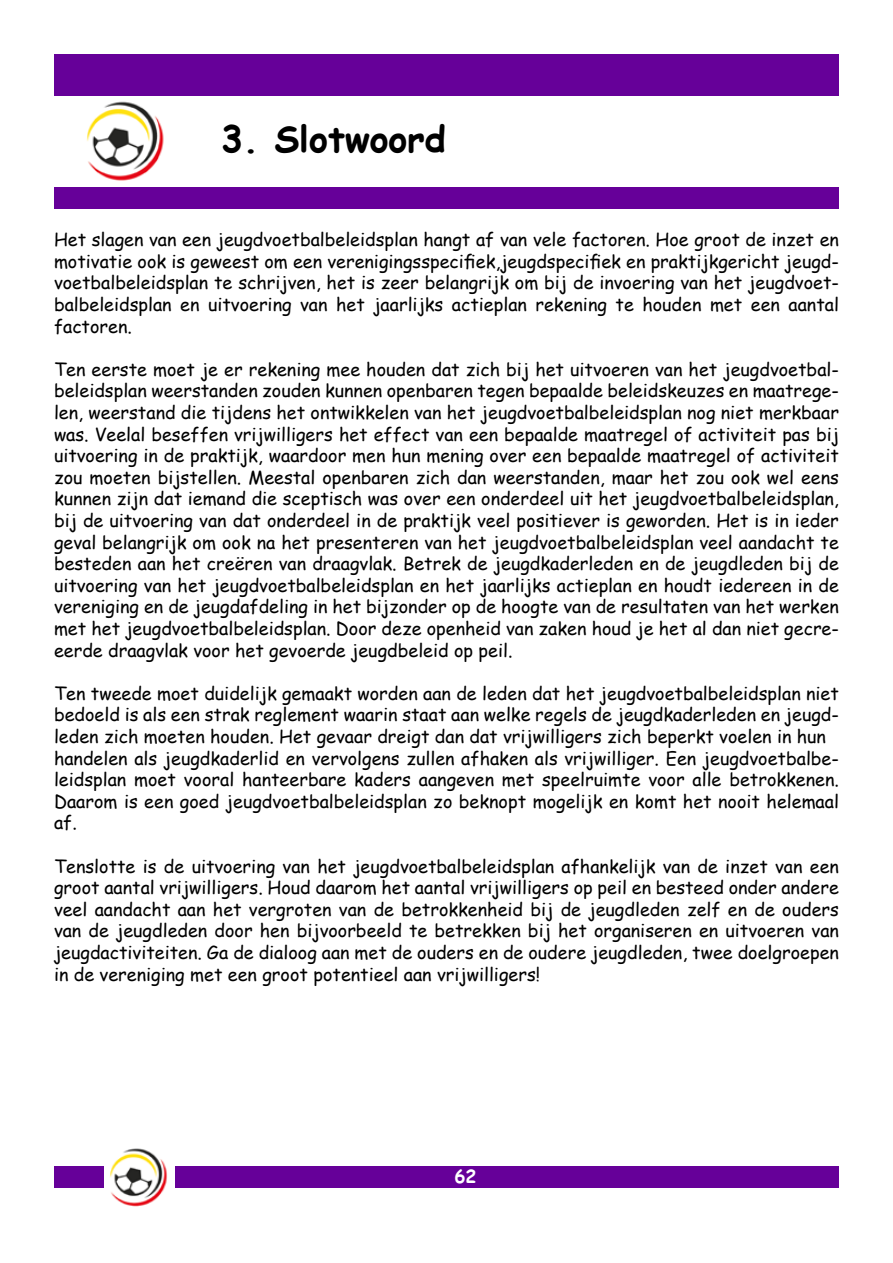
<style>
.page{position:relative;width:893px;height:1263px;background:#fff}
.page>*{position:absolute;margin:0;border:0;box-sizing:border-box;transform-origin:0 0}
.t1{font:700 36px "Comic Sans MS";color:#000}
.t2{font:18px/21.6px "Comic Sans MS";color:#000;text-align:justify}
.t3{font:700 18px "Comic Sans MS";color:#fff}
</style>
<div class="page">
<div style="left:176px;top:1166px;width:663px;height:22px;background:#609"></div>
<div style="left:54px;top:1166px;width:49px;height:22px;background:#609"></div>
<img style="left:110px;top:1148px;width:57px;height:59px">
<div style="left:54px;top:54px;width:785px;height:42px;background:#609"></div>
<div style="left:54px;top:187px;width:785px;height:21px;background:#609"></div>
<img style="left:86px;top:101px;width:78px;height:80px">
<h1 class="t1" style="left:221px;top:112px;width:226px">3. Slotwoord</h1>
<p class="t2" style="left:54px;top:228px;width:786px">Het slagen van een jeugdvoetbalbeleidsplan hangt af van vele factoren. Hoe groot de inzet en motivatie ook is geweest om een verenigingsspecifiek,jeugdspecifiek en praktijkgericht jeugd&shy;voetbalbeleidsplan te schrijven, het is zeer belangrijk om bij de invoering van het jeugdvoet&shy;balbeleidsplan en uitvoering van het jaarlijks actieplan rekening te houden met een aantal factoren.</p>
<p class="t2" style="left:54px;top:358px;width:786px">Ten eerste moet je er rekening mee houden dat zich bij het uitvoeren van het jeugdvoetbal&shy;beleidsplan weerstanden zouden kunnen openbaren tegen bepaalde beleidskeuzes en maatrege&shy;len, weerstand die tijdens het ontwikkelen van het jeugdvoetbalbeleidsplan nog niet merkbaar was. Veelal beseffen vrijwilligers het effect van een bepaalde maatregel of activiteit pas bij uitvoering in de praktijk, waardoor men hun mening over een bepaalde maatregel of activiteit zou moeten bijstellen. Meestal openbaren zich dan weerstanden, maar het zou ook wel eens kunnen zijn dat iemand die sceptisch was over een onderdeel uit het jeugdvoetbalbeleidsplan, bij de uitvoering van dat onderdeel in de praktijk veel positiever is geworden. Het is in ieder geval belangrijk om ook na het presenteren van het jeugdvoetbalbeleidsplan veel aandacht te besteden aan het creëren van draagvlak. Betrek de jeugdkaderleden en de jeugdleden bij de uitvoering van het jeugdvoetbalbeleidsplan en het jaarlijks actieplan en houdt iedereen in de vereniging en de jeugdafdeling in het bijzonder op de hoogte van de resultaten van het werken met het jeugdvoetbalbeleidsplan. Door deze openheid van zaken houd je het al dan niet gecre&shy;ëerde draagvlak voor het gevoerde jeugdbeleid op peil.</p>
<p class="t2" style="left:54px;top:682px;width:786px;text-align:left">Ten tweede moet duidelijk gemaakt worden aan de leden dat het jeugdvoetbalbeleidsplan niet bedoeld is als een strak reglement waarin staat aan welke regels de jeugdkaderleden en jeugd&shy;leden zich moeten houden. Het gevaar dreigt dan dat vrijwilligers zich beperkt voelen in hun handelen als jeugdkaderlid en vervolgens zullen afhaken als vrijwilliger. Een jeugdvoetbalbe&shy;leidsplan moet vooral hanteerbare kaders aangeven met speelruimte voor alle betrokkenen.<br>Daarom is een goed jeugdvoetbalbeleidsplan zo beknopt mogelijk en komt het nooit helemaal af.</p>
<p class="t2" style="left:54px;top:855px;width:786px">Tenslotte is de uitvoering van het jeugdvoetbalbeleidsplan afhankelijk van de inzet van een groot aantal vrijwilligers. Houd daarom het aantal vrijwilligers op peil en besteed onder andere veel aandacht aan het vergroten van de betrokkenheid bij de jeugdleden zelf en de ouders van de jeugdleden door hen bijvoorbeeld te betrekken bij het organiseren en uitvoeren van jeugdactiviteiten. Ga de dialoog aan met de ouders en de oudere jeugdleden, twee doelgroepen in de vereniging met een groot potentieel aan vrijwilligers!</p>
<p class="t3" style="left:455px;top:1163px;width:23px">62</p>
</div>
